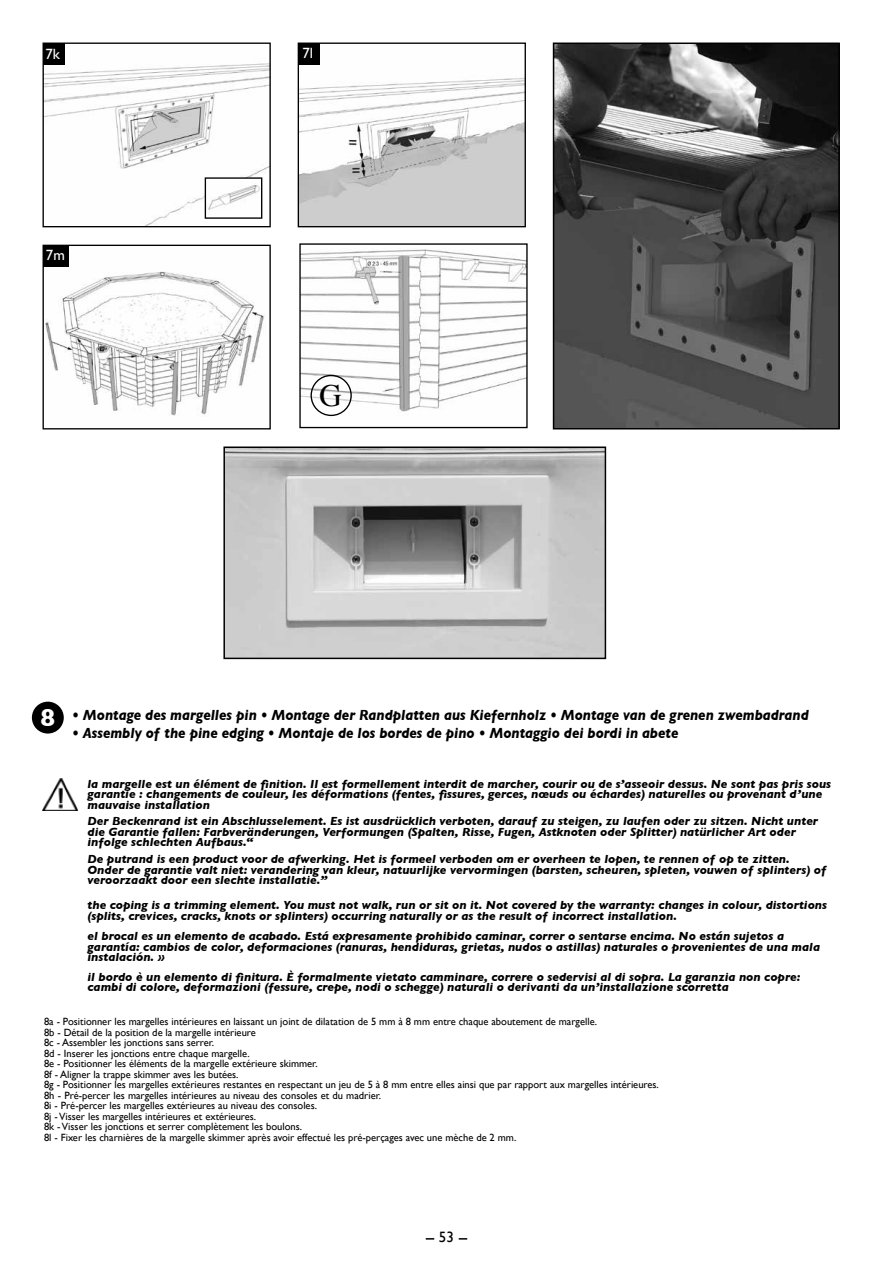
<style>
.page{position:relative;width:893px;height:1263px;background:#fff}
.page>*{position:absolute;margin:0;border:0;box-sizing:border-box;transform-origin:0 0}
.t1{font:31.05px "Times";color:#000}
.t2{font:italic 700 15px "Gill Sans";color:#000;scale:.9 1}
.t3{font:15px "Gill Sans";color:#000}
.t4{font:14.85px "Gill Sans";color:#fff}
.t5{font:italic 700 12px/10.5px "Gill Sans";color:#000}
.t6{font:10.5px/10.5px "Gill Sans";color:#000}
.s1{font-style:normal;font-size:24.75px;color:#fff}
</style>
<div class="page">
<img style="left:301px;top:249px;width:225px;height:168px">
<div style="left:299px;top:243px;width:229px;height:185px;border:1px solid #000"></div>
<div style="left:310px;top:375px;width:42px;height:41px;border:1px solid #000;border-radius:50%"></div>
<img style="left:45px;top:45px;width:224px;height:180px">
<div style="left:43px;top:43px;width:228px;height:184px;border:1px solid #000"></div>
<div style="left:205px;top:178px;width:57px;height:40px;background:#fff"></div>
<img style="left:208px;top:185px;width:52px;height:25px">
<div style="left:205px;top:177px;width:57px;height:42px;border:1px solid #000"></div>
<div style="left:43px;top:44px;width:21px;height:21px;background:#000"></div>
<img style="left:300px;top:64px;width:224px;height:161px">
<div style="left:298px;top:43px;width:228px;height:184px;border:1px solid #000"></div>
<div style="left:299px;top:43px;width:21px;height:21px;background:#000"></div>
<img style="left:45px;top:266px;width:220px;height:150px">
<div style="left:43px;top:245px;width:228px;height:184px;border:1px solid #000"></div>
<div style="left:43px;top:245px;width:26px;height:21px;background:#000"></div>
<img style="left:556px;top:46px;width:281px;height:380px">
<div style="left:553px;top:43px;width:287px;height:386px;border:2px solid #000"></div>
<img style="left:226px;top:449px;width:377px;height:207px">
<div style="left:223px;top:446px;width:383px;height:213px;border:2px solid #000"></div>
<div style="left:32px;top:702px;width:32px;height:31px;background:#000;border-radius:50%"></div>
<img style="left:43px;top:778px;width:35px;height:33px">
<p class="t4" style="left:45px;top:45px;width:16px">7k</p>
<p class="t4" style="left:303px;top:44px;width:12px">7l</p>
<p class="t4" style="left:46px;top:246px;width:20px">7m</p>
<h1 class="t1" style="left:319px;top:367px;width:24px">G</h1>
<p class="t2" style="left:40px;top:707px;width:855px"><span class="s1">8</span> • Montage des margelles pin • Montage der Randplatten aus Kiefernholz • Montage van de grenen zwembadrand</p>
<p class="t2" style="left:72px;top:725px;width:675px">• Assembly of the pine edging • Montaje de los bordes de pino • Montaggio dei bordi in abete</p>
<p class="t5" style="left:88px;top:779px;width:745px">la margelle est un élément de finition. Il est formellement interdit de marcher, courir ou de s’asseoir dessus. Ne sont pas pris sous garantie : changements de couleur, les déformations (fentes, fissures, gerces, nœuds ou échardes) naturelles ou provenant d’une mauvaise installation</p>
<p class="t5" style="left:88px;top:816px;width:732px">Der Beckenrand ist ein Abschlusselement. Es ist ausdrücklich verboten, darauf zu steigen, zu laufen oder zu sitzen. Nicht unter die Garantie fallen: Farbveränderungen, Verformungen (Spalten, Risse, Fugen, Astknoten oder Splitter) natürlicher Art oder infolge schlechten Aufbaus.“</p>
<p class="t5" style="left:88px;top:854px;width:740px">De putrand is een product voor de afwerking. Het is formeel verboden om er overheen te lopen, te rennen of op te zitten.<br>Onder de garantie valt niet: verandering van kleur, natuurlijke vervormingen (barsten, scheuren, spleten, vouwen of splinters) of veroorzaakt door een slechte installatie.”</p>
<p class="t5" style="left:88px;top:900px;width:741px">the coping is a trimming element. You must not walk, run or sit on it. Not covered by the warranty: changes in colour, distortions (splits, crevices, cracks, knots or splinters) occurring naturally or as the result of incorrect installation.</p>
<p class="t5" style="left:88px;top:931px;width:734px">el brocal es un elemento de acabado. Está expresamente prohibido caminar, correr o sentarse encima. No están sujetos a garantía: cambios de color, deformaciones (ranuras, hendiduras, grietas, nudos o astillas) naturales o provenientes de una mala instalación. »</p>
<p class="t5" style="left:88px;top:971px;width:714px">il bordo è un elemento di finitura. È formalmente vietato camminare, correre o sedervisi al di sopra. La garanzia non copre: cambi di colore, deformazioni (fessure, crepe, nodi o schegge) naturali o derivanti da un’installazione scorretta</p>
<p class="t6" style="left:44px;top:1016px;width:616px">8a - Positionner les margelles intérieures en laissant un joint de dilatation de 5 mm à 8 mm entre chaque aboutement de margelle.<br>8b - Détail de la position de la margelle intérieure<br>8c - Assembler les jonctions sans serrer.<br>8d - Inserer les jonctions entre chaque margelle.<br>8e - Positionner les éléments de la margelle extérieure skimmer.<br>8f - Aligner la trappe skimmer aves les butées.<br>8g - Positionner les margelles extérieures restantes en respectant un jeu de 5 à 8 mm entre elles ainsi que par rapport aux margelles intérieures.<br>8h - Pré-percer les margelles intérieures au niveau des consoles et du madrier.<br>8i - Pré-percer les margelles extérieures au niveau des consoles.<br>8j - Visser les margelles intérieures et extérieures.<br>8k - Visser les jonctions et serrer complètement les boulons.<br>8l - Fixer les charnières de la margelle skimmer après avoir effectué les pré-perçages avec une mèche de 2 mm.</p>
<p class="t3" style="left:439px;top:1228px;width:16px">53</p>
</div>
